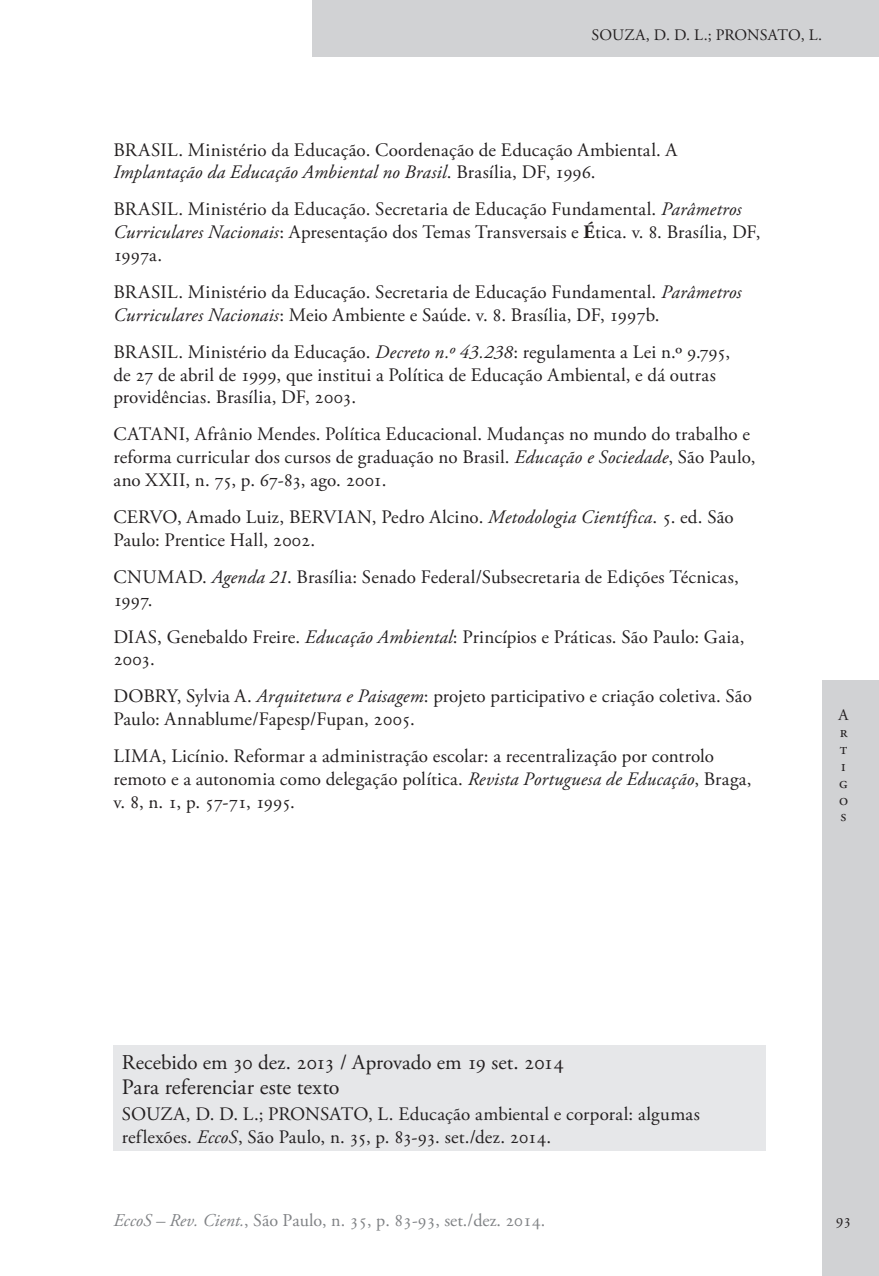
<style>
.page{position:relative;width:879px;height:1276px;background:#fff}
.page>*{position:absolute;margin:0;border:0;box-sizing:border-box;transform-origin:0 0}
.Ec_Tabela_-_titulo{font:22px "Adobe Garamond Pro";color:#231f20}
.Ec_Tabela_-_corpo{font:21px "Adobe Garamond Pro";letter-spacing:-.015em;color:#231f20}
.Ec_Referencias{font:19px/22.8px "Adobe Garamond Pro";letter-spacing:.01em;color:#231f20}
.t1{font:18px "Adobe Garamond Pro";color:#808285}
.t2{font:16px/16.8px "Adobe Garamond Pro";color:#231f20}
.s1{font-style:italic}
.s2{font-weight:700}
</style>
<div class="page">
<div style="left:312px;top:0;width:567px;height:57px;background:#d1d2d4"></div>
<div style="left:822px;top:680px;width:57px;height:596px;background:#d1d2d4"></div>
<div style="left:113px;top:1045px;width:652px;height:106px;background:#e6e7e9"></div>
<p class="t2" style="left:591px;top:27px;width:232px">SOUZA, D. D. L.; PRONSATO, L.</p>
<p class="Ec_Referencias" style="left:113px;top:139px;width:565px">BRASIL. Ministério da Educação. Coordenação de Educação Ambiental. A<br><span class="s1">Implantação da Educação Ambiental no Brasil</span>. Brasília, DF, 1996.</p>
<p class="Ec_Referencias" style="left:113px;top:199px;width:649px">BRASIL. Ministério da Educação. Secretaria de Educação Fundamental. <span class="s1">Parâmetros<br>Curriculares Nacionais</span>: Apresentação dos Temas Transversais e <span class="s2">É</span>tica. v. 8. Brasília, DF,<br>1997a.</p>
<p class="Ec_Referencias" style="left:113px;top:281px;width:630px">BRASIL. Ministério da Educação. Secretaria de Educação Fundamental. <span class="s1">Parâmetros<br>Curriculares Nacionais</span>: Meio Ambiente e Saúde. v. 8. Brasília, DF, 1997b.</p>
<p class="Ec_Referencias" style="left:113px;top:341px;width:618px">BRASIL. Ministério da Educação. <span class="s1">Decreto n.º 43.238</span>: regulamenta a Lei n.º 9.795, de 27 de abril de 1999, que institui a Política de Educação Ambiental, e dá outras providências. Brasília, DF, 2003.</p>
<p class="Ec_Referencias" style="left:113px;top:423px;width:644px">CATANI, Afrânio Mendes. Política Educacional. Mudanças no mundo do trabalho e reforma curricular dos cursos de graduação no Brasil. <span class="s1">Educação e Sociedade</span>, São Paulo, ano XXII, n. 75, p. 67-83, ago. 2001.</p>
<p class="Ec_Referencias" style="left:113px;top:506px;width:622px">CERVO, Amado Luiz, BERVIAN, Pedro Alcino. <span class="s1">Metodologia Científica</span>. 5. ed. São<br>Paulo: Prentice Hall, 2002.</p>
<p class="Ec_Referencias" style="left:113px;top:566px;width:627px">CNUMAD. <span class="s1">Agenda 21</span>. Brasília: Senado Federal/Subsecretaria de Edições Técnicas,<br>1997.</p>
<p class="Ec_Referencias" style="left:113px;top:626px;width:632px">DIAS, Genebaldo Freire. <span class="s1">Educação Ambiental</span>: Princípios e Práticas. São Paulo: Gaia,<br>2003.</p>
<p class="Ec_Referencias" style="left:113px;top:685px;width:640px">DOBRY, Sylvia A. <span class="s1">Arquitetura e Paisagem</span>: projeto participativo e criação coletiva. São<br>Paulo: Annablume/Fapesp/Fupan, 2005.</p>
<p class="Ec_Referencias" style="left:113px;top:745px;width:640px">LIMA, Licínio. Reformar a administração escolar: a recentralização por controlo remoto e a autonomia como delegação política. <span class="s1">Revista Portuguesa de Educação</span>, Braga, v. 8, n. 1, p. 57-71, 1995.</p>
<p class="t2" style="left:838px;top:707px;width:11px">A r t i g o s</p>
<p class="Ec_Tabela_-_corpo" style="left:122px;top:1049px;width:443px">Recebido em 30 dez. 2013 / Aprovado em 19 set. 2014</p>
<p class="Ec_Tabela_-_titulo" style="left:122px;top:1074px;width:219px">Para referenciar este texto</p>
<p class="Ec_Referencias" style="left:122px;top:1103px;width:579px">SOUZA, D. D. L.; PRONSATO, L. Educação ambiental e corporal: algumas reflexões. <span class="s1">EccoS</span>, São Paulo, n. 35, p. 83-93. set./dez. 2014.</p>
<p class="t1" style="left:113px;top:1209px;width:433px"><span class="s1">EccoS – Rev. Cient.</span>, São Paulo, n. 35, p. 83-93, set./dez. 2014.</p>
<p class="t2" style="left:836px;top:1212px;width:17px">93</p>
</div>
